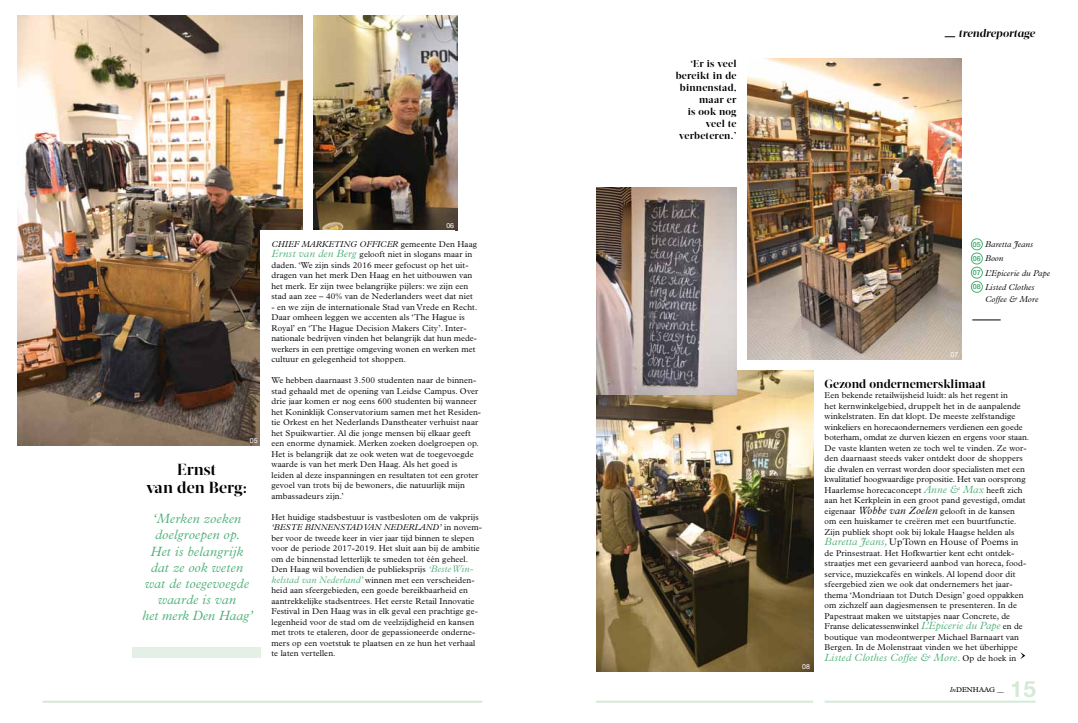
<style>
.page{position:relative;width:1078px;height:723px;background:#fff}
.page>*{position:absolute;margin:0;border:0;box-sizing:border-box;transform-origin:0 0}
.t1{font:700 22.3px "Helvetica Neue";color:#d5e9d7}
.t2{font:700 16px/18px "Acta Display";letter-spacing:.005em;color:#000;text-align:center}
.t3{font:italic 300 13.5px/16.2px "Plantin";letter-spacing:.015em;color:#4db076;text-align:center}
.t4{font:700 12px "Acta Display";letter-spacing:.005em;color:#000}
.t5{font:italic 700 11px "Acta Display";letter-spacing:-.005em;color:#000}
.t6{font:italic 300 10.5px "Plantin";letter-spacing:.02em;color:#4db076}
.t7{font:700 10px/12px "Acta Display";letter-spacing:.025em;color:#000;text-align:right}
.t8{font:300 9.5px "Plantin";letter-spacing:.015em;color:#000}
.t9{font:300 8.5px/10.5px "Plantin";letter-spacing:.015em;color:#000}
.t10{font:italic 300 8.5px/14.5px "Plantin";letter-spacing:.01em;color:#000}
.t11{font:7px "Plantin";letter-spacing:.01em;color:#000}
.t12{font:7px "Helvetica Neue";letter-spacing:.01em;color:#fff}
.t13{font:700 7px/14.2px "Helvetica Neue";letter-spacing:.01em;color:#4db076;text-align:justify}
.s1{font-style:italic}
.s2{font-style:italic;font-size:10.5px;color:#4db076}
.s3{font-style:italic;color:#4db076}
.s4{font-style:italic;font-size:9.5px;color:#4db076}
.s5{font-style:italic;font-size:10.5px}
.s6{font-size:8.5px}
.s7{font-style:normal;font-size:8.5px;color:#000}
.s8{font-weight:300;font-style:italic}
</style>
<div class="page">
<img style="left:313px;top:16px;width:144px;height:215px">
<img style="left:747px;top:58px;width:214px;height:301px">
<img style="left:18px;top:16px;width:284px;height:429px">
<div style="left:260px;top:231px;width:195px;height:226px;background:#fff"></div>
<hr style="left:43px;top:701px;width:439px;height:2px;background:#d5e9d7">
<hr style="left:824px;top:701px;width:211px;height:2px;background:#d5e9d7">
<hr style="left:595px;top:701px;width:217px;height:2px;background:#d5e9d7">
<div style="left:970px;top:239px;width:12px;height:11px;border:1px solid #4db076;border-radius:50%"></div>
<div style="left:970px;top:253px;width:12px;height:11px;border:1px solid #4db076;border-radius:50%"></div>
<div style="left:970px;top:267px;width:12px;height:11px;border:1px solid #4db076;border-radius:50%"></div>
<div style="left:970px;top:281px;width:12px;height:11px;border:1px solid #4db076;border-radius:50%"></div>
<img style="left:596px;top:370px;width:216px;height:302px">
<img style="left:596px;top:188px;width:140px;height:207px">
<div style="left:132px;top:647px;width:128px;height:11px;background:#e4f0e5"></div>
<svg style="left:1020px;top:652px;width:4px;height:7px"></svg>
<svg style="left:972px;top:320px;width:28px;height:1px"></svg>
<p class="t12" style="left:250px;top:436px;width:9px">05</p>
<h2 class="t2" style="left:146px;top:460px;width:102px">Ernst<br>van den Berg:</h2>
<h3 class="t3" style="left:142px;top:511px;width:112px">‘Merken zoeken doelgroepen op.<br>Het is belangrijk dat ze ook weten wat de toegevoegde waarde is van<br>het merk Den Haag’</h3>
<p class="t12" style="left:446px;top:221px;width:9px">06</p>
<p class="t9" style="left:271px;top:239px;width:207px"><span class="s1">Chief Marketing Officer</span> gemeente Den Haag <span class="s2">Ernst van den Berg</span> gelooft niet in slogans maar in daden. ‘We zijn sinds 2016 meer gefocust op het uit&shy;dragen van het merk Den Haag en het uitbouwen van het merk. Er zijn twee belangrijke pijlers: we zijn een stad aan zee – 40% van de Nederlanders weet dat niet</p>
<p class="t9" style="left:271px;top:302px;width:207px">- en we zijn de internationale Stad van Vrede en Recht.<br>Daar omheen leggen we accenten als ‘The Hague is Royal’ en ‘The Hague Decision Makers City’. Inter&shy;nationale bedrijven vinden het belangrijk dat hun mede&shy;werkers in een prettige omgeving wonen en werken met cultuur en gelegenheid tot shoppen.</p>
<p class="t9" style="left:271px;top:375px;width:211px">We hebben daarnaast 3.500 studenten naar de binnen&shy;stad gehaald met de opening van Leidse Campus. Over drie jaar komen er nog eens 600 studenten bij wanneer het Koninklijk Conservatorium samen met het Residen&shy;tie Orkest en het Nederlands Danstheater verhuist naar het Spuikwartier. Al die jonge mensen bij elkaar geeft een enorme dynamiek. Merken zoeken doelgroepen op.<br>Het is belangrijk dat ze ook weten wat de toegevoegde waarde is van het merk Den Haag. Als het goed is leiden al deze inspanningen en resultaten tot een groter gevoel van trots bij de bewoners, die natuurlijk mijn ambassadeurs zijn.’</p>
<p class="t9" style="left:271px;top:512px;width:212px">Het huidige stadsbestuur is vastbesloten om de vakprijs <span class="s1">‘Beste Binnensta d van Nederland’</span> in novem&shy;ber voor de tweede keer in vier jaar tijd binnen te slepen voor de periode 2017-2019. Het sluit aan bij de ambitie om de binnenstad letterlijk te smeden tot één geheel.<br>Den Haag wil bovendien de publieksprijs <span class="s3">‘</span><span class="s4">Beste Win&shy;kelstad van Nederland’</span> winnen met een verscheiden&shy;heid aan sfeergebieden, een goede bereikbaarheid en aantrekkelijke stadsentrees. Het eerste Retail Innovatie Festival in Den Haag was in elk geval een prachtige ge&shy;legenheid voor de stad om de veelzijdigheid en kansen met trots te etaleren, door de gepassioneerde onderne&shy;mers op een voetstuk te plaatsen en ze hun het verhaal te laten vertellen.</p>
<p class="t7" style="left:675px;top:58px;width:62px">‘Er is veel bereikt in de binnenstad, maar er<br>is ook nog veel te verbeteren.’</p>
<p class="t5" style="left:958px;top:26px;width:78px">trendreportage</p>
<p class="t10" style="left:984px;top:237px;width:66px">Baretta Jeans<br>Boon<br>L’Epicerie du Pape<br>Listed Clothes</p>
<p class="t10" style="left:984px;top:292px;width:55px">Coffee &amp; More</p>
<p class="t13" style="left:972px;top:237px;width:9px">05<br>06<br>07<br>08</p>
<p class="t12" style="left:802px;top:663px;width:9px">08</p>
<p class="t12" style="left:950px;top:350px;width:9px">07</p>
<h3 class="t4" style="left:824px;top:376px;width:163px">Gezond ondernemersklimaat</h3>
<p class="t9" style="left:824px;top:390px;width:206px">Een bekende retailwijsheid luidt: als het regent in<br>het kernwinkelgebied, druppelt het in de aanpalende winkelstraten. En dat klopt. De meeste zelfstandige winkeliers en horecaondernemers verdienen een goede boterham, omdat ze durven kiezen en ergens voor staan.<br>De vaste klanten weten ze toch wel te vinden. Ze wor&shy;den daarnaast steeds vaker ontdekt door de shoppers die dwalen en verrast worden door specialisten met een kwalitatief hoogwaardige propositie. Het van oorsprong Haarlemse horecaconcept <span class="s2">Anne &amp; Max</span> heeft zich aan het Kerkplein in een groot pand gevestigd, omdat eigenaar <span class="s5">Wobbe van Zoelen</span> gelooft in de kansen om een huiskamer te creëren met een buurtfunctie.<br>Zijn publiek shopt ook bij lokale Haagse helden als</p>
<p class="t8" style="left:824px;top:536px;width:195px"><span class="s2">Baretta Jeans,</span> UpTown <span class="s6">en</span> House of Poems <span class="s6">in</span></p>
<p class="t9" style="left:824px;top:547px;width:203px">de Prinsestraat. Het Hofkwartier kent echt ontdek&shy;straatjes met een gevarieerd aanbod van horeca, food&shy;service, muziekcafés en winkels. Al lopend door dit sfeergebied zien we ook dat ondernemers het jaar&shy;thema ‘Mondriaan tot Dutch Design’ goed oppakken om zichzelf aan dagjesmensen te presenteren. In de Papestraat maken we uitstapjes naar Concrete, de Franse delicatessenwinkel <span class="s2">L’Epicerie du Pape</span> en de boutique van modeontwerper Michael Barnaart van Bergen. In de Molenstraat vinden we het überhippe</p>
<p class="t6" style="left:824px;top:651px;width:193px">Listed Clothes Coffee &amp; More. <span class="s7">Op de hoek in</span></p>
<p class="t11" style="left:949px;top:686px;width:56px"><span class="s8">In</span>DENHAAG __</p>
<h1 class="t1" style="left:1010px;top:675px;width:27px">15</h1>
</div>
